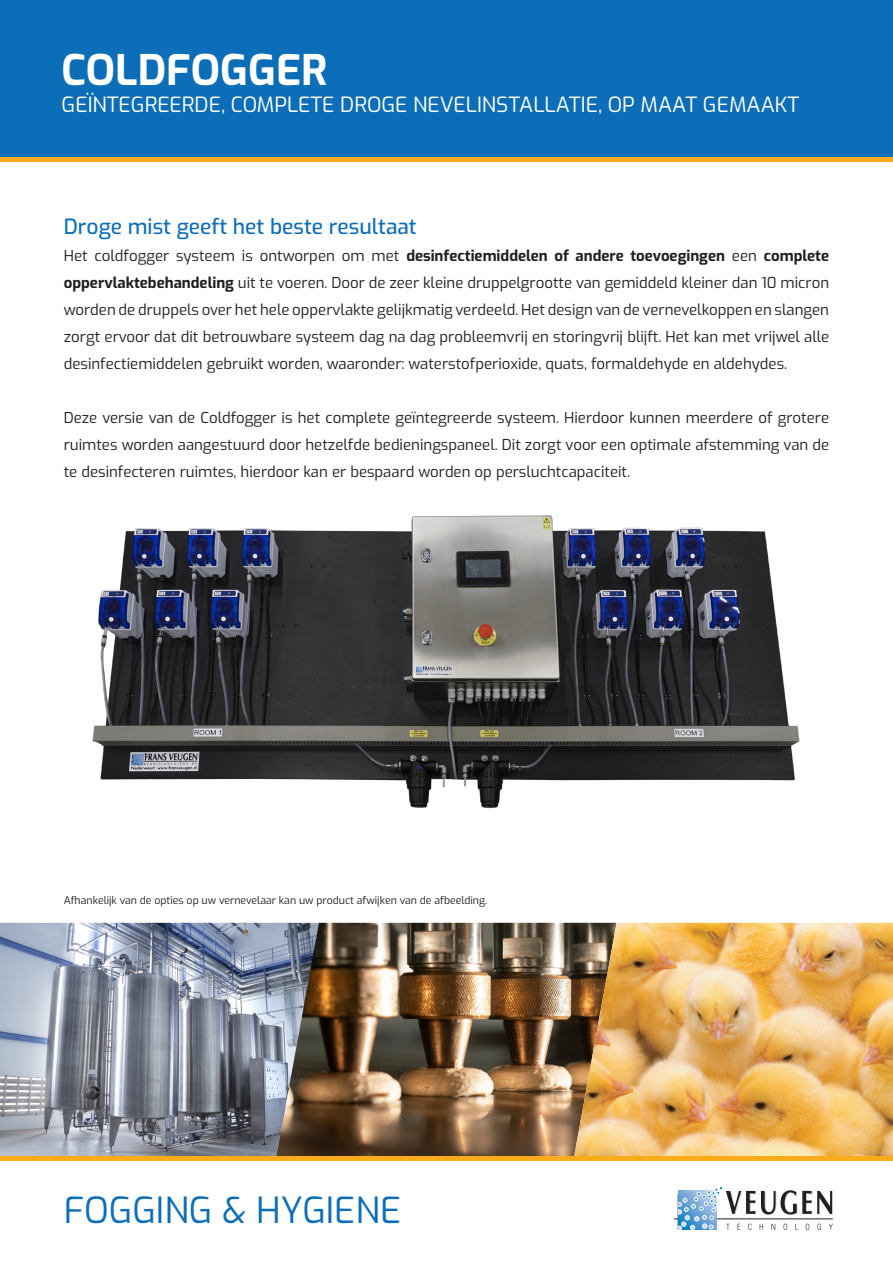
<style>
.page{position:relative;width:893px;height:1263px;background:#fff}
.page>*{position:absolute;margin:0;border:0;box-sizing:border-box;transform-origin:0 0}
.t1{font:700 42px "Exo";color:#fff}
.Folder_kop{font:36px "Exo";color:#0c6eb8}
.t2{font:21px "Exo";color:#fff}
.t3{font:500 21px "Exo";color:#0c6eb8}
.t4{font:15px/27px "Exo";color:#231f20;text-align:justify}
.t5{font:10.5px "Exo";color:#231f20}
.s1{font-weight:700}
</style>
<div class="page">
<div style="left:0;top:0;width:893px;height:157px;background:#0c6eb8"></div>
<div style="left:0;top:157px;width:893px;height:5px;background:#faab1a"></div>
<hr style="left:674px;top:1218px;width:159px;height:1px;background:#231f20">
<svg style="left:677px;top:1186px;width:156px;height:44px"></svg>
<img style="left:92px;top:515px;width:708px;height:294px">
<img style="left:0;top:923px;width:276px;height:234px">
<img style="left:276px;top:923px;width:298px;height:234px">
<img style="left:574px;top:923px;width:319px;height:234px">
<hr style="left:0;top:1157px;width:893px;height:4px;background:#faab1a">
<p class="t1" style="left:62px;top:38px;width:267px">COLDFOGGER</p>
<p class="t2" style="left:62px;top:88px;width:739px">GEÏNTEGREERDE, COMPLETE DROGE NEVELINSTALLATIE, OP MAAT GEMAAKT</p>
<p class="t3" style="left:64px;top:210px;width:354px">Droge mist geeft het beste resultaat</p>
<p class="t4" style="left:64px;top:241px;width:767px">Het coldfogger systeem is ontworpen om met <span class="s1">desinfectiemiddelen of andere toevoegingen</span> een <span class="s1">complete oppervlaktebehandeling</span> uit te voeren. Door de zeer kleine druppelgrootte van gemiddeld kleiner dan 10 micron worden de druppels over het hele oppervlakte gelijkmatig verdeeld. Het design van de vernevelkoppen en slangen zorgt ervoor dat dit betrouwbare systeem dag na dag probleemvrij en storingvrij blijft. Het kan met vrijwel alle desinfectiemiddelen gebruikt worden, waaronder: waterstofperioxide, quats, formaldehyde en aldehydes.</p>
<p class="t4" style="left:64px;top:403px;width:767px">Deze versie van de Coldfogger is het complete geïntegreerde systeem. Hierdoor kunnen meerdere of grotere ruimtes worden aangestuurd door hetzelfde bedieningspaneel. Dit zorgt voor een optimale afstemming van de te desinfecteren ruimtes, hierdoor kan er bespaard worden op persluchtcapaciteit.</p>
<p class="t5" style="left:64px;top:892px;width:425px">Afhankelijk van de opties op uw vernevelaar kan uw product afwijken van de afbeelding.</p>
<p class="Folder_kop" style="left:64px;top:1183px;width:339px">FOGGING &amp; HYGIENE</p>
</div>
